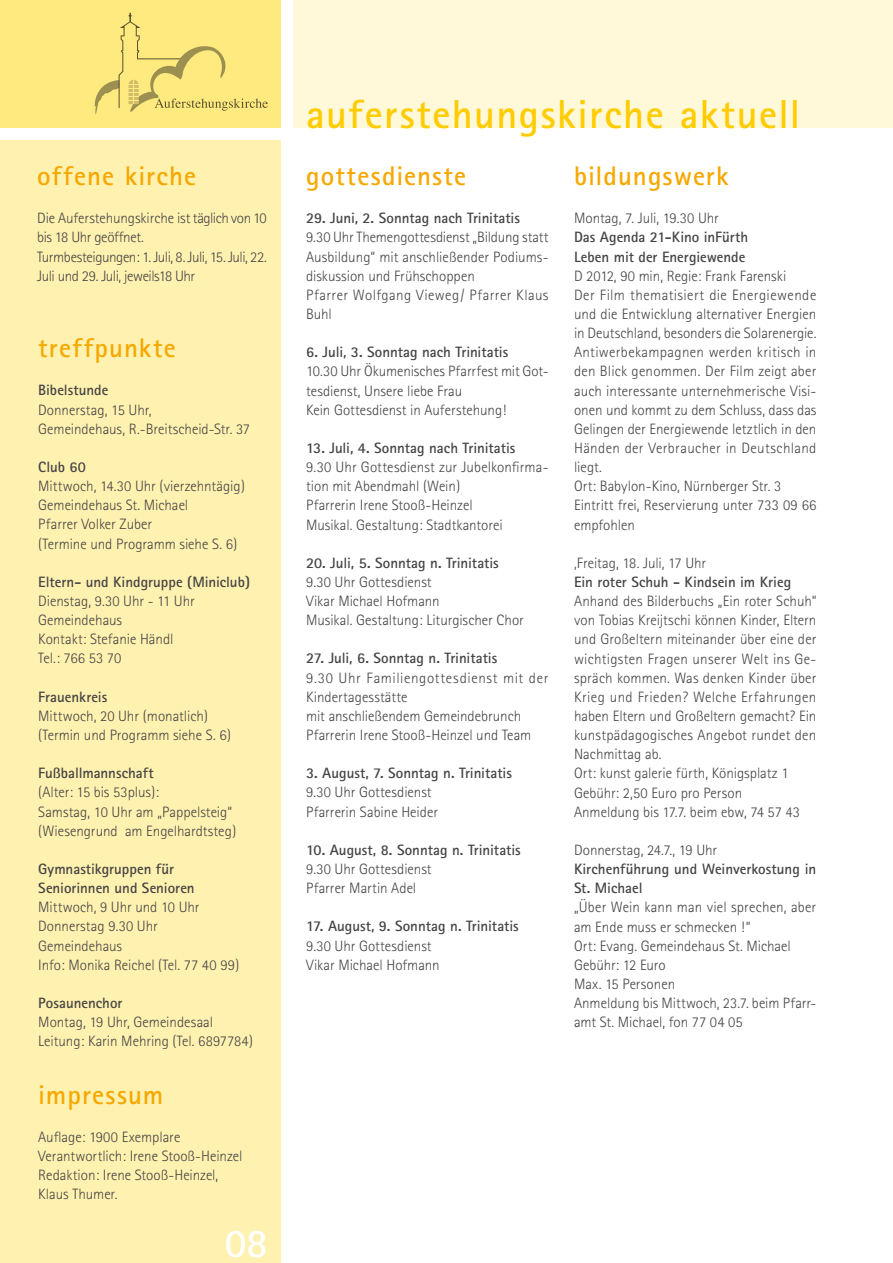
<style>
.page{position:relative;width:893px;height:1263px;background:#fff}
.page>*{position:absolute;margin:0;border:0;box-sizing:border-box;transform-origin:0 0}
.t1{font:700 40.5px "Rotis Sans Serif";letter-spacing:.035em;color:#fc0}
.t2{font:700 40.5px "Rotis Sans Serif";color:#fff}
.t3{font:700 27px "Rotis Sans Serif";letter-spacing:.04em;color:#f6a800}
.t4{font:300 15px/19.2px "Rotis Sans Serif";color:#454445}
.t5{font:700 15px/19.2px "Rotis Sans Serif";letter-spacing:-.005em;color:#454445}
.t6{font:300 15px/19.2px "Rotis Sans Serif";letter-spacing:-.03em;color:#454445}
</style>
<div class="page">
<div style="left:293px;top:0;width:600px;height:128px;background:#fff8d9"></div>
<div style="left:0;top:0;width:281px;height:128px;background:#ffea7f"></div>
<div style="left:0;top:140px;width:281px;height:1123px;background:#fff1af"></div>
<svg style="left:94px;top:13px;width:174px;height:102px"></svg>
<h2 class="t3" style="left:37px;top:159px;width:160px">offene kirche</h2>
<p class="t6" style="left:37px;top:209px;width:231px">Die Auferstehungskirche ist täglich von 10 bis 18 Uhr geöffnet.<br>Turmbesteigungen: 1. Juli, 8. Juli, 15. Juli, 22.<br>Juli und 29. Juli, jeweils18 Uhr</p>
<h2 class="t3" style="left:38px;top:331px;width:139px">treffpunkte</h2>
<p class="t5" style="left:38px;top:380px;width:72px">Bibelstunde</p>
<p class="t4" style="left:38px;top:400px;width:213px">Donnerstag, 15 Uhr,<br>Gemeindehaus, R.-Breitscheid-Str. 37</p>
<p class="t5" style="left:38px;top:457px;width:49px">Club 60</p>
<p class="t4" style="left:38px;top:476px;width:208px">Mittwoch, 14.30 Uhr (vierzehntägig)<br>Gemeindehaus St. Michael<br>Pfarrer Volker Zuber<br>(Termine und Programm siehe S. 6)</p>
<p class="t5" style="left:38px;top:572px;width:213px">Eltern- und Kindgruppe (Miniclub)</p>
<p class="t4" style="left:38px;top:591px;width:158px">Dienstag, 9.30 Uhr - 11 Uhr<br>Gemeindehaus<br>Kontakt: Stefanie Händl<br>Tel.: 766 53 70</p>
<p class="t5" style="left:38px;top:687px;width:71px">Frauenkreis</p>
<p class="t4" style="left:38px;top:706px;width:194px">Mittwoch, 20 Uhr (monatlich) (Termin und Programm siehe S. 6)</p>
<p class="t5" style="left:38px;top:763px;width:117px">Fußballmannschaft</p>
<p class="t4" style="left:38px;top:783px;width:200px">(Alter: 15 bis 53plus):<br>Samstag, 10 Uhr am „Pappelsteig“ (Wiesengrund am Engelhardtsteg)</p>
<p class="t5" style="left:38px;top:859px;width:158px">Gymnastikgruppen für<br>Seniorinnen und Senioren</p>
<p class="t4" style="left:38px;top:897px;width:203px">Mittwoch, 9 Uhr und 10 Uhr<br>Donnerstag 9.30 Uhr<br>Gemeindehaus<br>Info: Monika Reichel (Tel. 77 40 99)</p>
<p class="t5" style="left:38px;top:993px;width:86px">Posaunenchor</p>
<p class="t4" style="left:38px;top:1012px;width:216px">Montag, 19 Uhr, Gemeindesaal<br>Leitung: Karin Mehring (Tel. 6897784)</p>
<h2 class="t3" style="left:38px;top:1077px;width:127px">impressum</h2>
<p class="t4" style="left:38px;top:1127px;width:206px">Auflage: 1900 Exemplare<br>Verantwortlich: Irene Stooß-Heinzel<br>Redaktion: Irene Stooß-Heinzel,<br>Klaus Thumer.</p>
<h1 class="t2" style="left:225px;top:1217px;width:45px">08</h1>
<h1 class="t1" style="left:306px;top:88px;width:496px">auferstehungskirche aktuell</h1>
<h2 class="t3" style="left:306px;top:159px;width:162px">gottesdienste</h2>
<p class="t5" style="left:306px;top:208px;width:215px">29. Juni, 2. Sonntag nach Trinitatis</p>
<p class="t4" style="left:306px;top:228px;width:244px">9.30 Uhr Themengottesdienst „Bildung statt<br>Ausbildung“ mit anschließender Podiums&shy;diskussion und Frühschoppen<br>Pfarrer Wolfgang Vieweg/ Pfarrer Klaus<br>Buhl</p>
<p class="t5" style="left:306px;top:342px;width:204px">6. Juli, 3. Sonntag nach Trinitatis</p>
<p class="t4" style="left:306px;top:362px;width:244px">10.30 Uhr Ökumenisches Pfarrfest mit Got&shy;tesdienst, Unsere liebe Frau<br>Kein Gottesdienst in Auferstehung!</p>
<p class="t5" style="left:306px;top:438px;width:211px">13. Juli, 4. Sonntag nach Trinitatis</p>
<p class="t4" style="left:306px;top:457px;width:244px">9.30 Uhr Gottesdienst zur Jubelkonfirma&shy;tion mit Abendmahl (Wein)<br>Pfarrerin Irene Stooß-Heinzel<br>Musikal. Gestaltung: Stadtkantorei</p>
<p class="t5" style="left:306px;top:553px;width:194px">20. Juli, 5. Sonntag n. Trinitatis</p>
<p class="t4" style="left:306px;top:572px;width:219px">9.30 Uhr Gottesdienst<br>Vikar Michael Hofmann<br>Musikal. Gestaltung: Liturgischer Chor</p>
<p class="t5" style="left:306px;top:648px;width:193px">27. Juli, 6. Sonntag n. Trinitatis</p>
<p class="t4" style="left:306px;top:668px;width:244px">9.30 Uhr Familiengottesdienst mit der Kindertagesstätte<br>mit anschließendem Gemeindebrunch Pfarrerin Irene Stooß-Heinzel und Team</p>
<p class="t5" style="left:306px;top:763px;width:207px">3. August, 7. Sonntag n. Trinitatis</p>
<p class="t4" style="left:306px;top:783px;width:133px">9.30 Uhr Gottesdienst<br>Pfarrerin Sabine Heider</p>
<p class="t5" style="left:306px;top:840px;width:216px">10. August, 8. Sonntag n. Trinitatis</p>
<p class="t4" style="left:306px;top:859px;width:127px">9.30 Uhr Gottesdienst<br>Pfarrer Martin Adel</p>
<p class="t5" style="left:306px;top:916px;width:214px">17. August, 9. Sonntag n. Trinitatis</p>
<p class="t4" style="left:306px;top:936px;width:135px">9.30 Uhr Gottesdienst<br>Vikar Michael Hofmann</p>
<h2 class="t3" style="left:574px;top:159px;width:156px">bildungswerk</h2>
<p class="t4" style="left:574px;top:209px;width:146px">Montag, 7. Juli, 19.30 Uhr</p>
<p class="t5" style="left:574px;top:227px;width:176px">Das Agenda 21-Kino inFürth<br>Leben mit der Energiewende</p>
<p class="t4" style="left:574px;top:266px;width:244px">D 2012, 90 min, Regie: Frank Farenski<br>Der Film thematisiert die Energiewende und die Entwicklung alternativer Energien in Deutschland, besonders die Solarenergie.<br>Antiwerbekampagnen werden kritisch in den Blick genommen. Der Film zeigt aber auch interessante unternehmerische Visi&shy;onen und kommt zu dem Schluss, dass das Gelingen der Energiewende letztlich in den Händen der Verbraucher in Deutschland liegt.<br>Ort: Babylon-Kino, Nürnberger Str. 3<br>Eintritt frei, Reservierung unter 733 09 66 empfohlen</p>
<p class="t4" style="left:574px;top:553px;width:134px">‚Freitag, 18. Juli, 17 Uhr</p>
<p class="t5" style="left:574px;top:572px;width:219px">Ein roter Schuh - Kindsein im Krieg</p>
<p class="t4" style="left:574px;top:591px;width:244px">Anhand des Bilderbuchs „Ein roter Schuh“ von Tobias Kreijtschi können Kinder, Eltern und Großeltern miteinander über eine der wichtigsten Fragen unserer Welt ins Ge&shy;spräch kommen. Was denken Kinder über Krieg und Frieden? Welche Erfahrungen haben Eltern und Großeltern gemacht? Ein kunstpädagogisches Angebot rundet den Nachmittag ab.<br>Ort: kunst galerie fürth, Königsplatz 1<br>Gebühr: 2,50 Euro pro Person<br>Anmeldung bis 17.7. beim ebw, 74 57 43</p>
<p class="t4" style="left:574px;top:840px;width:145px">Donnerstag, 24.7., 19 Uhr</p>
<p class="t5" style="left:574px;top:859px;width:244px">Kirchenführung und Weinverkostung in<br>St. Michael</p>
<p class="t4" style="left:574px;top:898px;width:244px">„Über Wein kann man viel sprechen, aber am Ende muss er schmecken !“<br>Ort: Evang. Gemeindehaus St. Michael<br>Gebühr: 12 Euro<br>Max. 15 Personen<br>Anmeldung bis Mittwoch, 23.7. beim Pfarr&shy;amt St. Michael, fon 77 04 05</p>
</div>
